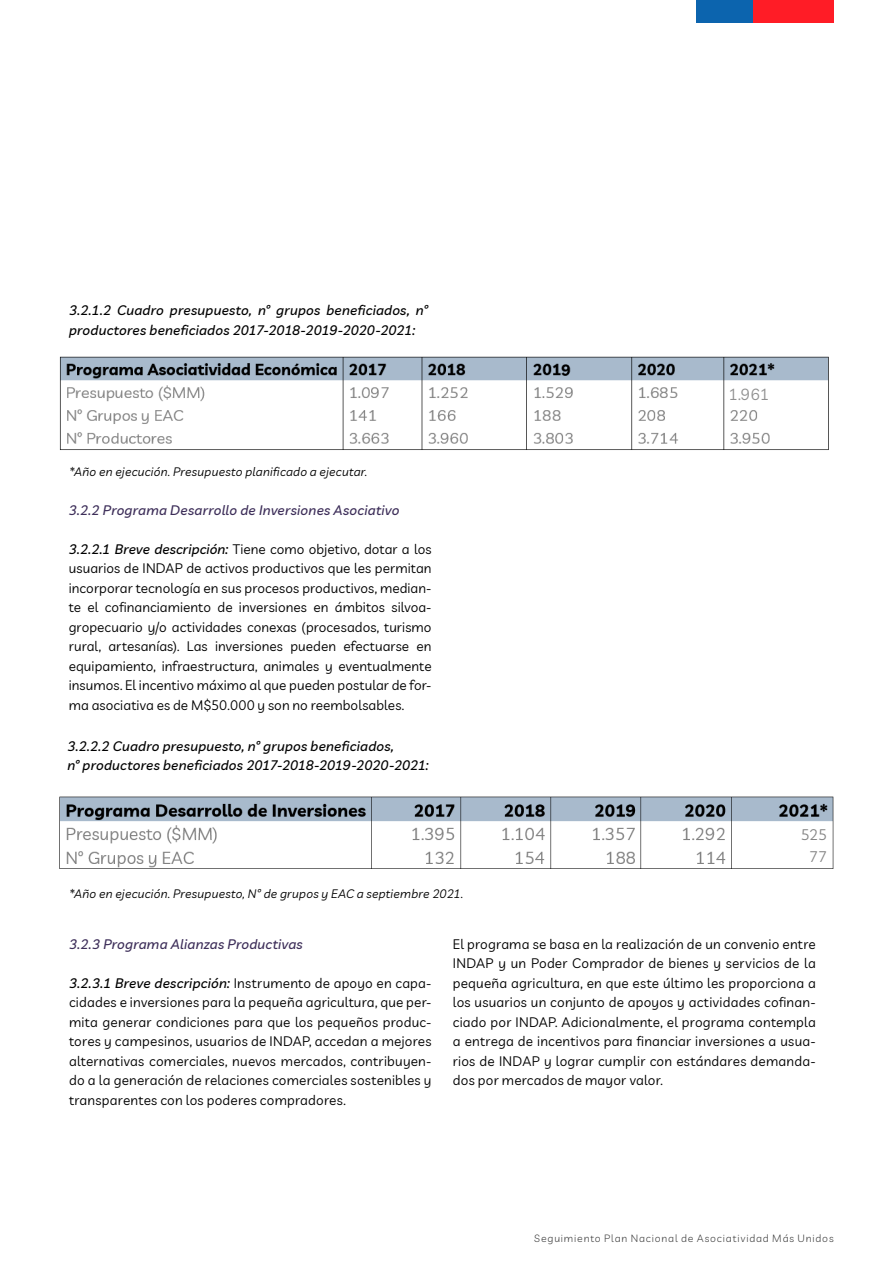
<style>
.page{position:relative;width:893px;height:1263px;background:#fff}
.page>*{position:absolute;margin:0;border:0;box-sizing:border-box;transform-origin:0 0}
.t1{font:15.75px "Livvic";color:#909090}
.t2{font:15px "Livvic";color:#858585}
.t3{font:13.5px/19.5px "Livvic";letter-spacing:.015em;color:#000001;text-align:justify}
.t4{font:italic 500 13.5px/19.5px "Livvic";letter-spacing:.015em;color:#000001}
.t5{font:italic 500 13.5px "Livvic";letter-spacing:.015em;color:#3d2e59}
.t6{font:italic 12px "Livvic";letter-spacing:.02em;color:#000001}
.t7{font:300 10.5px "Livvic";letter-spacing:.08em;color:#333}
.s1{font-weight:500;font-style:italic}
</style>
<div class="page">
<img style="left:59px;top:356px;width:770px;height:94px">
<img style="left:59px;top:796px;width:775px;height:73px">
<div style="left:802px;top:825px;width:27px;height:40px;background:#fff"></div>
<div style="left:729px;top:384px;width:42px;height:19px;background:#fff"></div>
<div style="left:751px;top:0;width:82px;height:22px;background:#ff1c26"></div>
<div style="left:696px;top:0;width:57px;height:22px;background:#0c64ae"></div>
<p class="t4" style="left:69px;top:300px;width:360px">3.2.1.2 Cuadro presupuesto, nº grupos beneficiados, nº productores beneficiados 2017-2018-2019-2020-2021:</p>
<p class="t6" style="left:69px;top:463px;width:300px">*Año en ejecución. Presupuesto planificado a ejecutar.</p>
<p class="t5" style="left:69px;top:500px;width:332px">3.2.2 Programa Desarrollo de Inversiones Asociativo</p>
<p class="t3" style="left:69px;top:539px;width:364px"><span class="s1">3.2.2.1 Breve descripción:</span> Tiene como objetivo, dotar a los usuarios de INDAP de activos productivos que les permitan incorporar tecnología en sus procesos productivos, median&shy;te el cofinanciamiento de inversiones en ámbitos silvoa&shy;gropecuario y/o actividades conexas (procesados, turismo rural, artesanías). Las inversiones pueden efectuarse en equipamiento, infraestructura, animales y eventualmente insumos. El incentivo máximo al que pueden postular de for&shy;ma asociativa es de M$50.000 y son no reembolsables.</p>
<p class="t4" style="left:67px;top:735px;width:328px">3.2.2.2 Cuadro presupuesto, nº grupos beneficiados,</p>
<p class="t4" style="left:67px;top:755px;width:363px">nº productores beneficiados 2017-2018-2019-2020-2021:</p>
<p class="t1" style="left:729px;top:382px;width:42px">1.961</p>
<p class="t2" style="left:801px;top:823px;width:28px">525</p>
<p class="t2" style="left:809px;top:846px;width:19px">77</p>
<p class="t6" style="left:69px;top:884px;width:396px">*Año en ejecución. Presupuesto, Nº de grupos y EAC a septiembre 2021.</p>
<p class="t5" style="left:69px;top:934px;width:235px">3.2.3 Programa Alianzas Productivas</p>
<p class="t3" style="left:69px;top:972px;width:364px"><span class="s1">3.2.3.1 Breve descripción:</span> Instrumento de apoyo en capa&shy;cidades e inversiones para la pequeña agricultura, que per&shy;mita generar condiciones para que los pequeños produc&shy;tores y campesinos, usuarios de INDAP, accedan a mejores alternativas comerciales, nuevos mercados, contribuyen&shy;do a la generación de relaciones comerciales sostenibles y transparentes con los poderes compradores.</p>
<p class="t3" style="left:453px;top:933px;width:364px">El programa se basa en la realización de un convenio entre INDAP y un Poder Comprador de bienes y servicios de la pequeña agricultura, en que este último les proporciona a los usuarios un conjunto de apoyos y actividades cofinan&shy;ciado por INDAP. Adicionalmente, el programa contempla a entrega de incentivos para financiar inversiones a usua&shy;rios de INDAP y lograr cumplir con estándares demanda&shy;dos por mercados de mayor valor.</p>
<p class="t7" style="left:534px;top:1230px;width:301px">Seguimiento Plan Nacional de Asociatividad Más Unidos</p>
</div>
